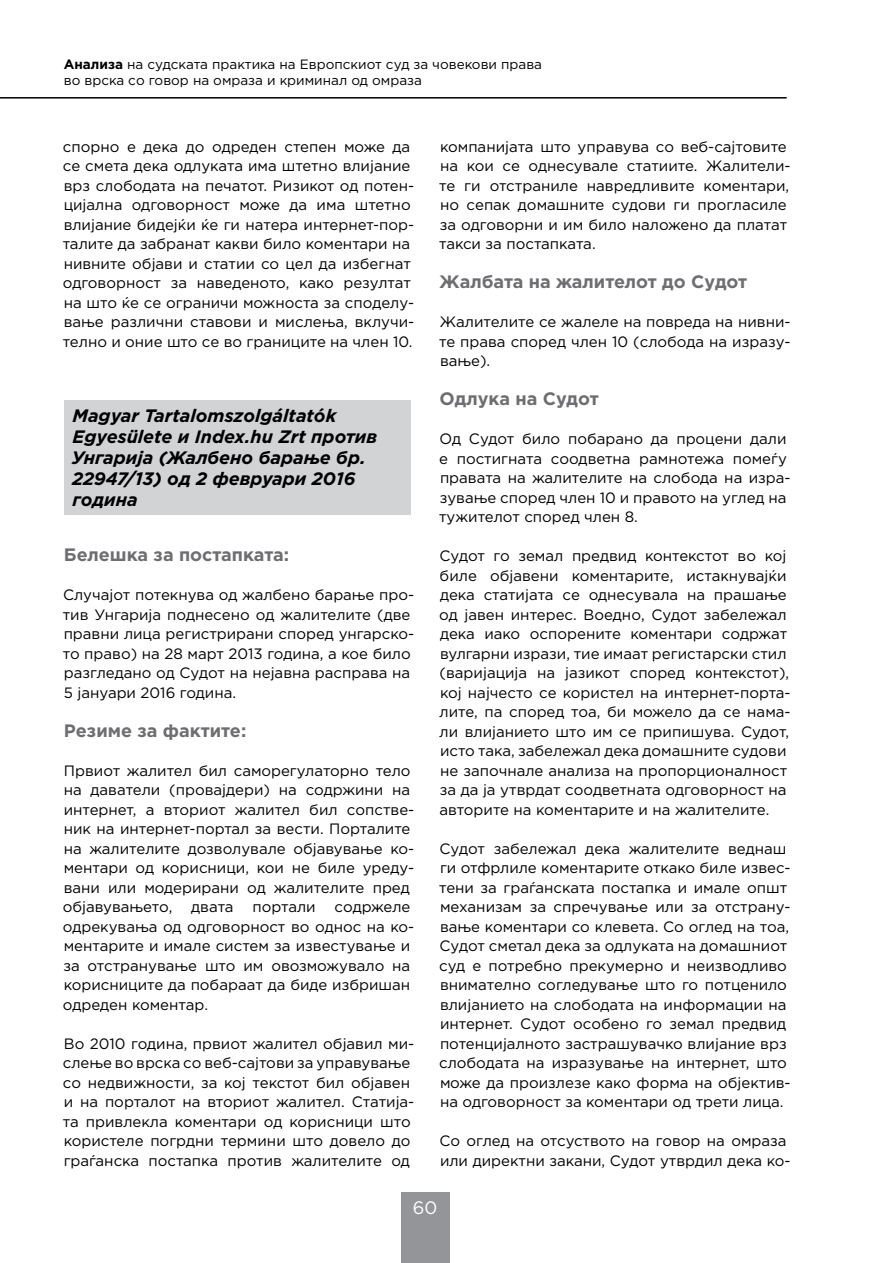
<style>
.page{position:relative;width:893px;height:1263px;background:#fff}
.page>*{position:absolute;margin:0;border:0;box-sizing:border-box;transform-origin:0 0}
.t1{font:italic 700 18px/21px "Gotham Pro";color:#000}
.t2{font:700 18px "Gotham Pro";color:#6d6e71}
.t3{font:18px "Gotham Pro";color:#fff}
.t4{font:15px/19.5px "Gotham Pro";color:#000}
.t5{font:13.5px/16.2px "Gotham Pro";color:#000}
.s1{font-weight:700}
</style>
<div class="page">
<hr style="left:0;top:97px;width:787px;height:2px;background:#000">
<div style="left:401px;top:1193px;width:49px;height:70px;background:#939598"></div>
<div style="left:64px;top:400px;width:346px;height:114px;background:#d1d3d4"></div>
<p class="t5" style="left:64px;top:56px;width:480px"><span class="s1">Анализа</span> на судската практика на Европскиот суд за човекови права во врска со говор на омраза и криминал од омраза</p>
<p class="t4" style="left:63px;top:136px;width:353px">спорно е дека до одреден степен може да се смета дека одлуката има штетно влијание врз слободата на печатот. Ризикот од потен&shy;цијална одговорност може да има штетно влијание бидејќи ќе ги натера интернет-пор&shy;талите да забранат какви било коментари на нивните објави и статии со цел да избегнат одговорност за наведеното, како резултат на што ќе се ограничи можноста за споделу&shy;вање различни ставови и мислења, вклучи&shy;телно и оние што се во границите на член 10.</p>
<p class="t1" style="left:72px;top:405px;width:307px">Magyar Tartalomszolgáltatók<br>Egyesülete и Index.hu Zrt против<br>Унгарија (Жалбено барање бр.<br>22947/13) од 2 февруари 2016 година</p>
<p class="t2" style="left:64px;top:544px;width:227px">Белешка за постапката:</p>
<p class="t4" style="left:63px;top:585px;width:353px">Случајот потекнува од жалбено барање про&shy;тив Унгарија поднесено од жалителите (две правни лица регистрирани според унгарско&shy;то право) на 28 март 2013 година, а кое било разгледано од Судот на нејавна расправа на 5 јануари 2016 година.</p>
<p class="t2" style="left:64px;top:720px;width:184px">Резиме за фактите:</p>
<p class="t4" style="left:63px;top:760px;width:353px">Првиот жалител бил саморегулаторно тело на даватели (провајдери) на содржини на интернет, а вториот жалител бил сопстве&shy;ник на интернет-портал за вести. Порталите на жалителите дозволувале објавување ко&shy;ментари од корисници, кои не биле уреду&shy;вани или модерирани од жалителите пред објавувањето,</p>
<p class="t4" style="left:63px;top:897px;width:353px;text-indent:272px">содржеле одрекувања од одговорност во однос на ко&shy;ментарите и имале систем за известување и за отстранување што им овозможувало на корисниците да побараат да биде избришан одреден коментар.</p>
<p class="t4" style="left:63px;top:1033px;width:353px">Во 2010 година, првиот жалител објавил ми&shy;слење во врска со веб-сајтови за управување со недвижности, за кој текстот бил објавен и на порталот на вториот жалител. Статија&shy;та привлекла коментари од корисници што користеле погрдни термини што довело до граѓанска постапка против жалителите од</p>
<p class="t4" style="left:191px;top:897px;width:44px">двата</p>
<p class="t4" style="left:253px;top:897px;width:65px">портали</p>
<p class="t4" style="left:439px;top:136px;width:353px">компанијата што управува со веб-сајтовите на кои се однесувале статиите. Жалители&shy;те ги отстраниле навредливите коментари, но сепак домашните судови ги прогласиле за одговорни и им било наложено да платат такси за постапката.</p>
<p class="t2" style="left:440px;top:271px;width:309px">Жалбата на жалителот до Судот</p>
<p class="t4" style="left:439px;top:312px;width:353px;text-align:justify">Жалителите се жалеле на повреда на нивни&shy;те права според член 10 (слобода на изразу&shy;вање).</p>
<p class="t2" style="left:439px;top:388px;width:161px">Одлука на Судот</p>
<p class="t4" style="left:439px;top:429px;width:353px">Од Судот било побарано да процени дали е постигната соодветна рамнотежа помеѓу правата на жалителите на слобода на изра&shy;зување според член 10 и правото на углед на тужителот според член 8.</p>
<p class="t4" style="left:439px;top:546px;width:353px">Судот го земал предвид контекстот во кој биле објавени коментарите, истакнувајќи дека статијата се однесувала на прашање од јавен интерес. Воедно, Судот забележал дека иако оспорените коментари содржат вулгарни изрази, тие имаат регистарски стил (варијација на јазикот според контекстот), кој најчесто се користел на интернет-порта&shy;лите, па според тоа, би можело да се нама&shy;ли влијанието што им се припишува. Судот, исто така, забележал дека домашните судови не започнале анализа на пропорционалност за да ја утврдат соодветната одговорност на авторите на коментарите и на жалителите.</p>
<p class="t4" style="left:439px;top:838px;width:353px">Судот забележал дека жалителите веднаш ги отфрлиле коментарите откако биле извес&shy;тени за граѓанската постапка и имале општ механизам за спречување или за отстрану&shy;вање коментари со клевета. Со оглед на тоа, Судот сметал дека за одлуката на домашниот суд е потребно прекумерно и неизводливо внимателно согледување што го потценило влијанието на слободата на информации на интернет. Судот особено го земал предвид потенцијалното застрашувачко влијание врз слободата на изразување на интернет, што може да произлезе како форма на објектив&shy;на одговорност за коментари од трети лица.</p>
<p class="t4" style="left:439px;top:1131px;width:353px">Со оглед на отсуството на говор на омраза или директни закани, Судот утврдил дека ко-</p>
<p class="t3" style="left:413px;top:1198px;width:26px">60</p>
</div>
